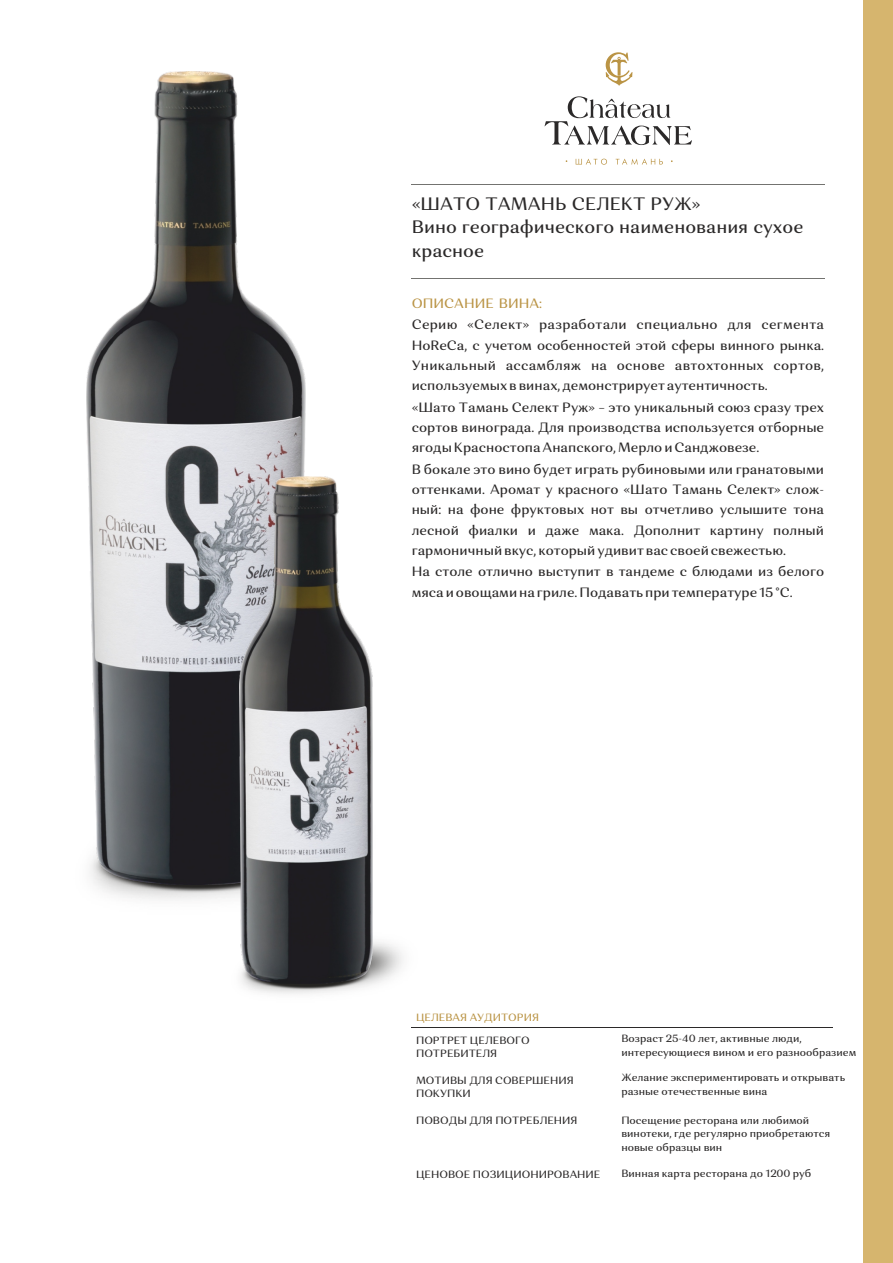
<style>
.page{position:relative;width:893px;height:1263px;background:#fff}
.page>*{position:absolute;margin:0;border:0;box-sizing:border-box;transform-origin:0 0}
.t1{font:500 18px/23.4px "Orchidea Pro";color:#2b2929}
.t2{font:500 13.5px/20.2px "Orchidea Pro";color:#2b2929;text-align:justify}
.t3{font:500 13.5px "Orchidea Pro";color:#ba9445}
.t4{font:500 10.5px/13.5px "Orchidea Pro";color:#2b2929}
.t5{font:500 10.5px "Orchidea Pro";color:#ba9445}
</style>
<div class="page">
<img style="left:95px;top:793px;width:278px;height:121px">
<hr style="left:412px;top:184px;width:413px;height:1px;background:#737370">
<hr style="left:412px;top:279px;width:413px;height:1px;background:#737370">
<div style="left:863px;top:0;width:30px;height:1263px;background:#d6b56e"></div>
<svg style="left:545px;top:96px;width:147px;height:49px"></svg>
<svg style="left:576px;top:159px;width:31px;height:6px"></svg>
<svg style="left:616px;top:159px;width:47px;height:6px"></svg>
<svg style="left:606px;top:52px;width:26px;height:34px"></svg>
<img style="left:86px;top:71px;width:219px;height:813px">
<hr style="left:412px;top:1027px;width:421px;height:1px;background:#2b2929">
<img style="left:243px;top:932px;width:160px;height:62px">
<img style="left:239px;top:477px;width:133px;height:507px">
<h1 class="t1" style="left:412px;top:193px;width:393px">«ШАТО ТАМАНЬ СЕЛЕКТ РУЖ»<br>Вино географического наименования сухое красное</h1>
<p class="t3" style="left:412px;top:297px;width:132px">ОПИСАНИЕ ВИНА:</p>
<p class="t2" style="left:412px;top:316px;width:414px">Серию «Селект» разработали специально для сегмента HoReCa, с учетом особенностей этой сферы винного рынка.<br>Уникальный ассамбляж на основе автохтонных сортов, используемых в винах, демонстрирует аутентичность.</p>
<p class="t2" style="left:412px;top:398px;width:414px">«Шато Тамань Селект Руж» – это уникальный союз сразу трех сортов винограда. Для производства используется отборные ягоды Красностопа Анапского, Мерло и Санджовезе.</p>
<p class="t2" style="left:412px;top:460px;width:414px">В бокале это вино будет играть рубиновыми или гранатовыми оттенками. Аромат у красного «Шато Тамань Селект» слож&shy;ный: на фоне фруктовых нот вы отчетливо услышите тона лесной фиалки и даже мака. Дополнит картину полный гармоничный вкус, который удивит вас своей свежестью.</p>
<p class="t2" style="left:412px;top:563px;width:414px">На столе отлично выступит в тандеме с блюдами из белого мяса и овощами на гриле. Подавать при температуре 15 °С.</p>
<p class="t5" style="left:416px;top:1013px;width:124px">ЦЕЛЕВАЯ АУДИТОРИЯ</p>
<p class="t4" style="left:416px;top:1034px;width:115px">ПОРТРЕТ ЦЕЛЕВОГО<br>ПОТРЕБИТЕЛЯ</p>
<p class="t4" style="left:416px;top:1074px;width:159px">МОТИВЫ ДЛЯ СОВЕРШЕНИЯ<br>ПОКУПКИ</p>
<p class="t4" style="left:416px;top:1115px;width:163px">ПОВОДЫ ДЛЯ ПОТРЕБЛЕНИЯ</p>
<p class="t4" style="left:416px;top:1168px;width:186px">ЦЕНОВОЕ ПОЗИЦИОНИРОВАНИЕ</p>
<p class="t4" style="left:621px;top:1033px;width:236px">Возраст 25-40 лет, активные люди, интересующиеся вином и его разнообразием</p>
<p class="t4" style="left:621px;top:1071px;width:225px">Желание экспериментировать и открывать разные отечественные вина</p>
<p class="t4" style="left:621px;top:1114px;width:211px">Посещение ресторана или любимой винотеки, где регулярно приобретаются новые образцы вин</p>
<p class="t4" style="left:621px;top:1168px;width:192px">Винная карта ресторана до 1200 руб</p>
</div>
